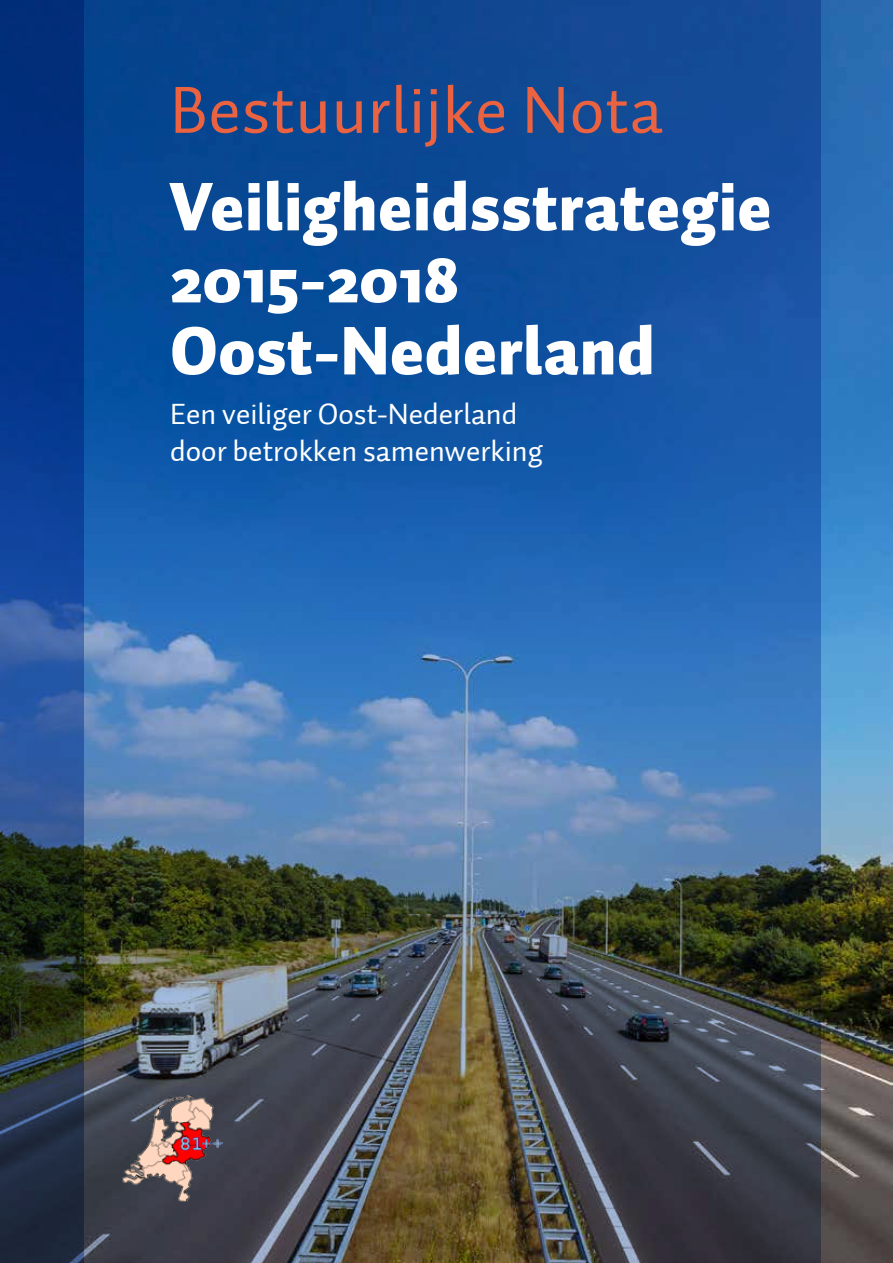
<style>
.page{position:relative;width:893px;height:1263px;background:#fff}
.page>*{position:absolute;margin:0;border:0;box-sizing:border-box;transform-origin:0 0}
.t1{font:900 67.5px/72px "Auto 1";letter-spacing:.01em;color:#fff}
.t2{font:67.5px "Auto 1";letter-spacing:.01em;color:#ea6240}
.t3{font:30px/37.5px "Auto 1";color:#fff}
</style>
<div class="page">
<img style="left:821px;top:0;width:72px;height:1263px">
<img style="left:84px;top:0;width:737px;height:1263px">
<img style="left:122px;top:1095px;width:100px;height:107px">
<svg style="left:0;top:0;width:84px;height:1263px;background:#173a6e"></svg>
<h1 class="t2" style="left:170px;top:68px;width:494px">Bestuurlijke Nota</h1>
<h1 class="t1" style="left:170px;top:174px;width:603px">Veiligheidsstrategie<br>2015-2018<br>Oost-Nederland</h1>
<p class="t3" style="left:170px;top:395px;width:374px">Een veiliger Oost-Nederland door betrokken samenwerking</p>
</div>
